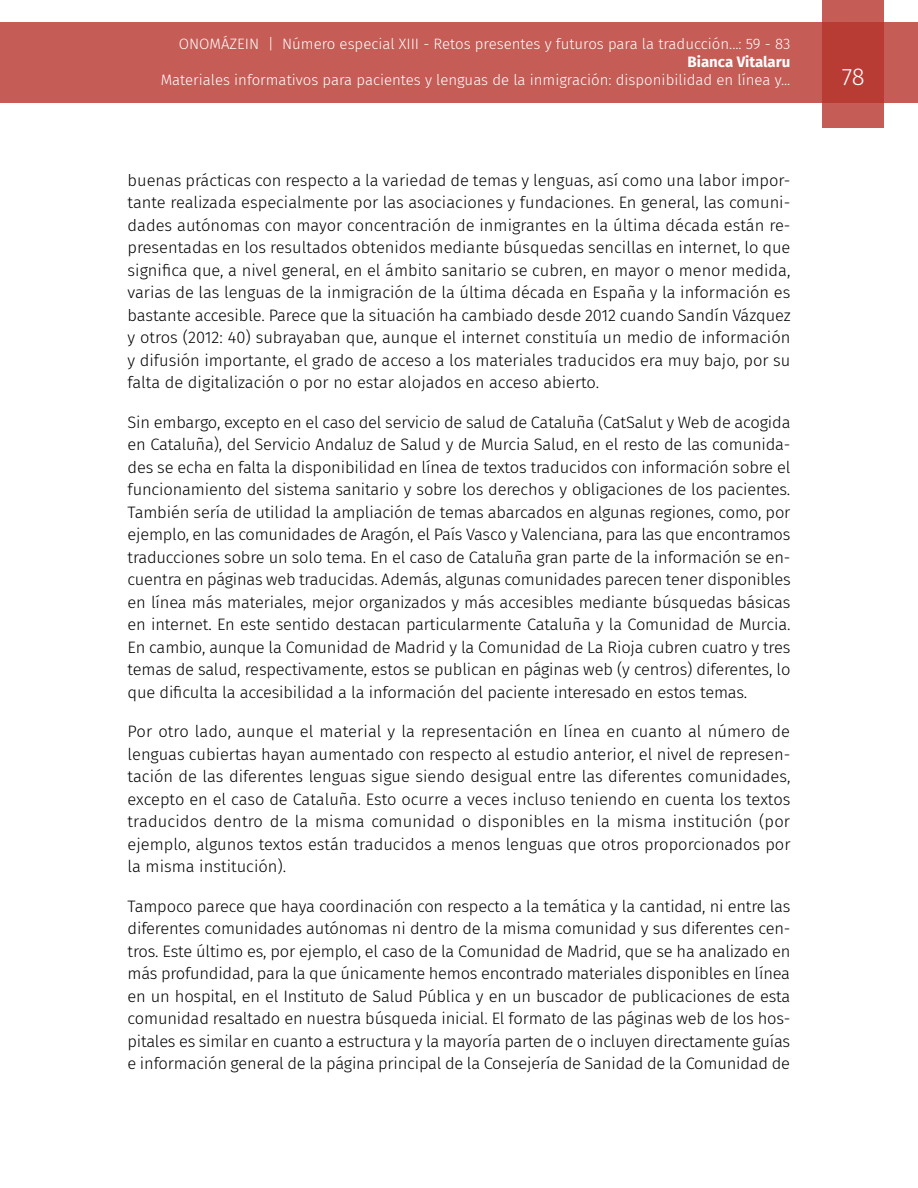
<style>
.page{position:relative;width:918px;height:1188px;background:#fff}
.page>*{position:absolute;margin:0;border:0;box-sizing:border-box;transform-origin:0 0}
.t1{font:300 24px "Fira Sans";color:#fff}
.t2{font:300 16.5px/22.5px "Fira Sans";letter-spacing:-.01em;color:#000;text-align:justify}
.t3{font:300 15px "Fira Sans";color:#fff}
.t4{font:700 15px "Fira Sans";color:#fff}
</style>
<div class="page">
<div style="left:0;top:23px;width:918px;height:80px;background:#c55c56"></div>
<svg style="left:822px;top:0;width:62px;height:128px;background:#bd4740"></svg>
<p class="t3" style="left:179px;top:34px;width:613px">ONOMÁZEIN | Número especial XIII - Retos presentes y futuros para la traducción...: 59 - 83</p>
<p class="t4" style="left:688px;top:50px;width:104px">Bianca Vitalaru</p>
<p class="t3" style="left:161px;top:70px;width:631px">Materiales informativos para pacientes y lenguas de la inmigración: disponibilidad en línea y...</p>
<h1 class="t1" style="left:842px;top:60px;width:24px">78</h1>
<p class="t2" style="left:128px;top:168px;width:665px">buenas prácticas con respecto a la variedad de temas y lenguas, así como una labor impor&shy;tante realizada especialmente por las asociaciones y fundaciones. En general, las comuni&shy;dades autónomas con mayor concentración de inmigrantes en la última década están re&shy;presentadas en los resultados obtenidos mediante búsquedas sencillas en internet, lo que significa que, a nivel general, en el ámbito sanitario se cubren, en mayor o menor medida, varias de las lenguas de la inmigración de la última década en España y la información es bastante accesible. Parece que la situación ha cambiado desde 2012 cuando Sandín Vázquez y otros (2012: 40) subrayaban que, aunque el internet constituía un medio de información y difusión importante, el grado de acceso a los materiales traducidos era muy bajo, por su falta de digitalización o por no estar alojados en acceso abierto.</p>
<p class="t2" style="left:128px;top:410px;width:665px">Sin embargo, excepto en el caso del servicio de salud de Cataluña (CatSalut y Web de acogida en Cataluña), del Servicio Andaluz de Salud y de Murcia Salud, en el resto de las comunida&shy;des se echa en falta la disponibilidad en línea de textos traducidos con información sobre el funcionamiento del sistema sanitario y sobre los derechos y obligaciones de los pacientes.<br>También sería de utilidad la ampliación de temas abarcados en algunas regiones, como, por ejemplo, en las comunidades de Aragón, el País Vasco y Valenciana, para las que encontramos traducciones sobre un solo tema. En el caso de Cataluña gran parte de la información se en&shy;cuentra en páginas web traducidas. Además, algunas comunidades parecen tener disponibles en línea más materiales, mejor organizados y más accesibles mediante búsquedas básicas en internet. En este sentido destacan particularmente Cataluña y la Comunidad de Murcia.<br>En cambio, aunque la Comunidad de Madrid y la Comunidad de La Rioja cubren cuatro y tres temas de salud, respectivamente, estos se publican en páginas web (y centros) diferentes, lo que dificulta la accesibilidad a la información del paciente interesado en estos temas.</p>
<p class="t2" style="left:128px;top:720px;width:664px">Por otro lado, aunque el material y la representación en línea en cuanto al número de lenguas cubiertas hayan aumentado con respecto al estudio anterior, el nivel de represen&shy;tación de las diferentes lenguas sigue siendo desigual entre las diferentes comunidades, excepto en el caso de Cataluña. Esto ocurre a veces incluso teniendo en cuenta los textos traducidos dentro de la misma comunidad o disponibles en la misma institución (por ejemplo, algunos textos están traducidos a menos lenguas que otros proporcionados por la misma institución).</p>
<p class="t2" style="left:128px;top:895px;width:664px">Tampoco parece que haya coordinación con respecto a la temática y la cantidad, ni entre las diferentes comunidades autónomas ni dentro de la misma comunidad y sus diferentes cen&shy;tros. Este último es, por ejemplo, el caso de la Comunidad de Madrid, que se ha analizado en más profundidad, para la que únicamente hemos encontrado materiales disponibles en línea en un hospital, en el Instituto de Salud Pública y en un buscador de publicaciones de esta comunidad resaltado en nuestra búsqueda inicial. El formato de las páginas web de los hos&shy;pitales es similar en cuanto a estructura y la mayoría parten de o incluyen directamente guías e información general de la página principal de la Consejería de Sanidad de la Comunidad de</p>
</div>
